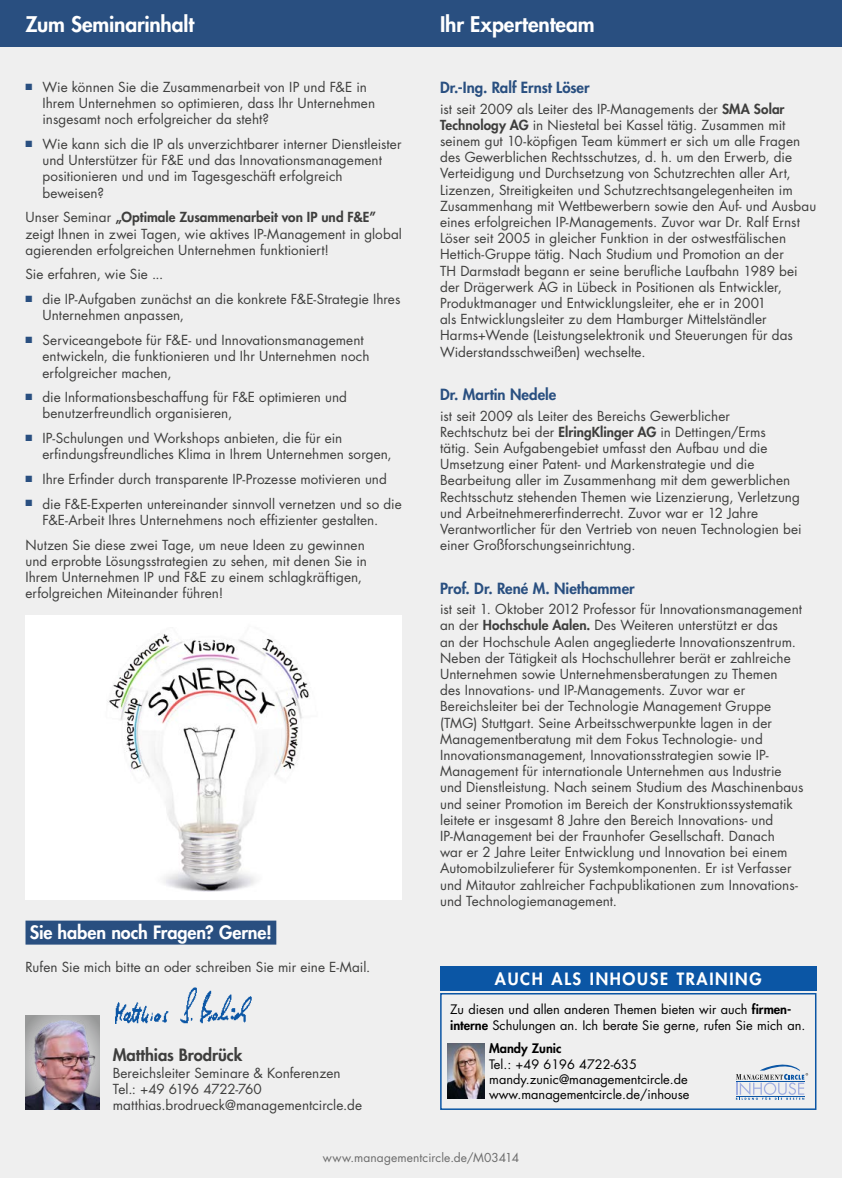
<style>
.page{position:relative;width:842px;height:1178px;background:#efefef}
.page>*{position:absolute;margin:0;border:0;box-sizing:border-box;transform-origin:0 0}
.t1{font:800 21px "Futura Std";letter-spacing:-.005em;color:#fff}
.t2{font:800 18px "Futura Std";letter-spacing:-.005em;color:#fff}
.t3{font:800 16.5px "Futura Std";letter-spacing:.1em;color:#fff}
.t4{font:800 16.5px "Futura Std";letter-spacing:-.005em;color:#3e3e3d}
.t5{font:800 15px "Futura Std";color:#294f80}
.t6{font:13.5px/16.2px "Futura Std";letter-spacing:.005em;color:#3e3e3d}
.t7{font:12.75px/15.3px "Futura Std";color:#000}
.t8{font:800 12.75px "Futura Std";color:#000}
.t9{font:12px "Futura Std";letter-spacing:.01em;color:#6c6c6c}
.s1{font-weight:800}
</style>
<div class="page">
<div style="left:0;top:0;width:842px;height:47px;background:#294f80"></div>
<div style="left:26px;top:920px;width:250px;height:24px;background:#294f80"></div>
<img style="left:26px;top:1015px;width:74px;height:95px">
<img style="left:115px;top:987px;width:137px;height:37px">
<div style="left:440px;top:993px;width:376px;height:117px;border:2px solid #0b56a5"></div>
<div style="left:440px;top:966px;width:376px;height:24px;background:#0b56a5"></div>
<img style="left:448px;top:1043px;width:37px;height:56px">
<svg style="left:736px;top:1064px;width:72px;height:36px"></svg>
<div style="left:26px;top:615px;width:376px;height:284px;background:#fff"></div>
<img style="left:107px;top:634px;width:203px;height:258px">
<h1 class="t1" style="left:26px;top:11px;width:170px">Zum Seminarinhalt</h1>
<h1 class="t1" style="left:440px;top:11px;width:156px">Ihr Expertenteam</h1>
<p class="t6" style="left:43px;top:79px;width:334px;text-indent:-17px"><sup>■</sup> Wie können Sie die Zusammenarbeit von IP und F&amp;E in<br>Ihrem Unternehmen so optimieren, dass Ihr Unternehmen insgesamt noch erfolgreicher da steht?</p>
<p class="t6" style="left:43px;top:136px;width:361px;text-indent:-17px"><sup>■</sup> Wie kann sich die IP als unverzichtbarer interner Dienstleister und Unterstützer für F&amp;E und das Innovationsmanagement positionieren und und im Tagesgeschäft erfolgreich beweisen?</p>
<p class="t6" style="left:26px;top:209px;width:378px">Unser Seminar <span class="s1">„Optimale Zusammenarbeit von IP und F&amp;E” </span>zeigt Ihnen in zwei Tagen, wie aktives IP-Management in global agierenden erfolgreichen Unternehmen funktioniert!</p>
<p class="t6" style="left:26px;top:267px;width:139px">Sie erfahren, wie Sie ...</p>
<p class="t6" style="left:43px;top:291px;width:359px;text-indent:-17px"><sup>■</sup> die IP-Aufgaben zunächst an die konkrete F&amp;E-Strategie Ihres<br>Unternehmen anpassen,</p>
<p class="t6" style="left:43px;top:332px;width:328px;text-indent:-17px"><sup>■</sup> Serviceangebote für F&amp;E- und Innovationsmanagement entwickeln, die funktionieren und Ihr Unternehmen noch erfolgreicher machen,</p>
<p class="t6" style="left:43px;top:389px;width:306px;text-indent:-17px"><sup>■</sup> die Informationsbeschaffung für F&amp;E optimieren und benutzerfreundlich organisieren,</p>
<p class="t6" style="left:43px;top:430px;width:351px;text-indent:-17px"><sup>■</sup> IP-Schulungen und Workshops anbieten, die für ein erfindungsfreundliches Klima in Ihrem Unternehmen sorgen,</p>
<p class="t6" style="left:26px;top:471px;width:363px"><sup>■</sup> Ihre Erfinder durch transparente IP-Prozesse motivieren und</p>
<p class="t6" style="left:26px;top:496px;width:378px;text-align:center"><sup>■</sup> die F&amp;E-Experten untereinander sinnvoll vernetzen und so die<br>F&amp;E-Arbeit Ihres Unternehmens noch effizienter gestalten.</p>
<p class="t6" style="left:26px;top:537px;width:343px">Nutzen Sie diese zwei Tage, um neue Ideen zu gewinnen und erprobte Lösungsstrategien zu sehen, mit denen Sie in Ihrem Unternehmen IP und F&amp;E zu einem schlagkräftigen, erfolgreichen Miteinander führen!</p>
<h2 class="t2" style="left:30px;top:921px;width:244px">Sie haben noch Fragen? Gerne!</h2>
<p class="t6" style="left:26px;top:959px;width:346px">Rufen Sie mich bitte an oder schreiben Sie mir eine E-Mail.</p>
<p class="t4" style="left:113px;top:1045px;width:131px">Matthias Brodrück</p>
<p class="t6" style="left:113px;top:1064px;width:251px">Bereichsleiter Seminare &amp; Konferenzen<br>Tel.: +49 6196 4722-760 matthias.brodrueck@managementcircle.de</p>
<p class="t5" style="left:440px;top:78px;width:151px">Dr.-Ing. Ralf Ernst Löser</p>
<p class="t6" style="left:440px;top:101px;width:378px">ist seit 2009 als Leiter des IP-Managements der <span class="s1">SMA Solar Technology AG</span> in Niestetal bei Kassel tätig. Zusammen mit seinem gut 10-köpfigen Team kümmert er sich um alle Fragen des Gewerblichen Rechtsschutzes, d. h. um den Erwerb, die Verteidigung und Durchsetzung von Schutzrechten aller Art, Lizenzen, Streitigkeiten und Schutzrechtsangelegenheiten im Zusammenhang mit Wettbewerbern sowie den Auf- und Ausbau eines erfolgreichen IP-Managements. Zuvor war Dr. Ralf Ernst Löser seit 2005 in gleicher Funktion in der ostwestfälischen Hettich-Gruppe tätig. Nach Studium und Promotion an der<br>TH Darmstadt begann er seine berufliche Laufbahn 1989 bei der Drägerwerk AG in Lübeck in Positionen als Entwickler, Produktmanager und Entwicklungsleiter, ehe er in 2001<br>als Entwicklungsleiter zu dem Hamburger Mittelständler Harms+Wende (Leistungselektronik und Steuerungen für das Widerstandsschweißen) wechselte.</p>
<p class="t5" style="left:440px;top:385px;width:118px">Dr. Martin Nedele</p>
<p class="t6" style="left:440px;top:408px;width:363px">ist seit 2009 als Leiter des Bereichs Gewerblicher<br>Rechtschutz bei der <span class="s1">ElringKlinger AG</span> in Dettingen/Erms<br>tätig. Sein Aufgabengebiet umfasst den Aufbau und die Umsetzung einer Patent- und Markenstrategie und die Bearbeitung aller im Zusammenhang mit dem gewerblichen Rechtsschutz stehenden Themen wie Lizenzierung, Verletzung und Arbeitnehmererfinderrecht. Zuvor war er 12 Jahre Verantwortlicher für den Vertrieb von neuen Technologien bei einer Großforschungseinrichtung.</p>
<p class="t5" style="left:440px;top:579px;width:196px">Prof. Dr. René M. Niethammer</p>
<p class="t6" style="left:440px;top:601px;width:365px">ist seit 1. Oktober 2012 Professor für Innovationsmanagement an der <span class="s1">Hochschule Aalen.</span> Des Weiteren unterstützt er das<br>an der Hochschule Aalen angegliederte Innovationszentrum.<br>Neben der Tätigkeit als Hochschullehrer berät er zahlreiche Unternehmen sowie Unternehmensberatungen zu Themen<br>des Innovations- und IP-Managements. Zuvor war er Bereichsleiter bei der Technologie Management Gruppe (TMG) Stuttgart. Seine Arbeitsschwerpunkte lagen in der Managementberatung mit dem Fokus Technologie- und Innovationsmanagement, Innovationsstrategien sowie IP-Management für internationale Unternehmen aus Industrie und Dienstleistung. Nach seinem Studium des Maschinenbaus und seiner Promotion im Bereich der Konstruktionssystematik leitete er insgesamt 8 Jahre den Bereich Innovations- und IP-Management bei der Fraunhofer Gesellschaft. Danach<br>war er 2 Jahre Leiter Entwicklung und Innovation bei einem Automobilzulieferer für Systemkomponenten. Er ist Verfasser und Mitautor zahlreicher Fachpublikationen zum Innovations&shy;und Technologiemanagement.</p>
<p class="t3" style="left:495px;top:968px;width:268px">AUCH ALS INHOUSE TRAINING</p>
<p class="t7" style="left:450px;top:1002px;width:357px">Zu diesen und allen anderen Themen bieten wir auch <span class="s1">firmen&shy;interne</span> Schulungen an. Ich berate Sie gerne, rufen Sie mich an.</p>
<p class="t8" style="left:489px;top:1040px;width:74px">Mandy Zunic</p>
<p class="t7" style="left:489px;top:1056px;width:202px">Tel.: +49 6196 4722-635 mandy.zunic@managementcircle.de www.managementcircle.de/inhouse</p>
<p class="t9" style="left:323px;top:1149px;width:198px">www.managementcircle.de/M03414</p>
</div>
